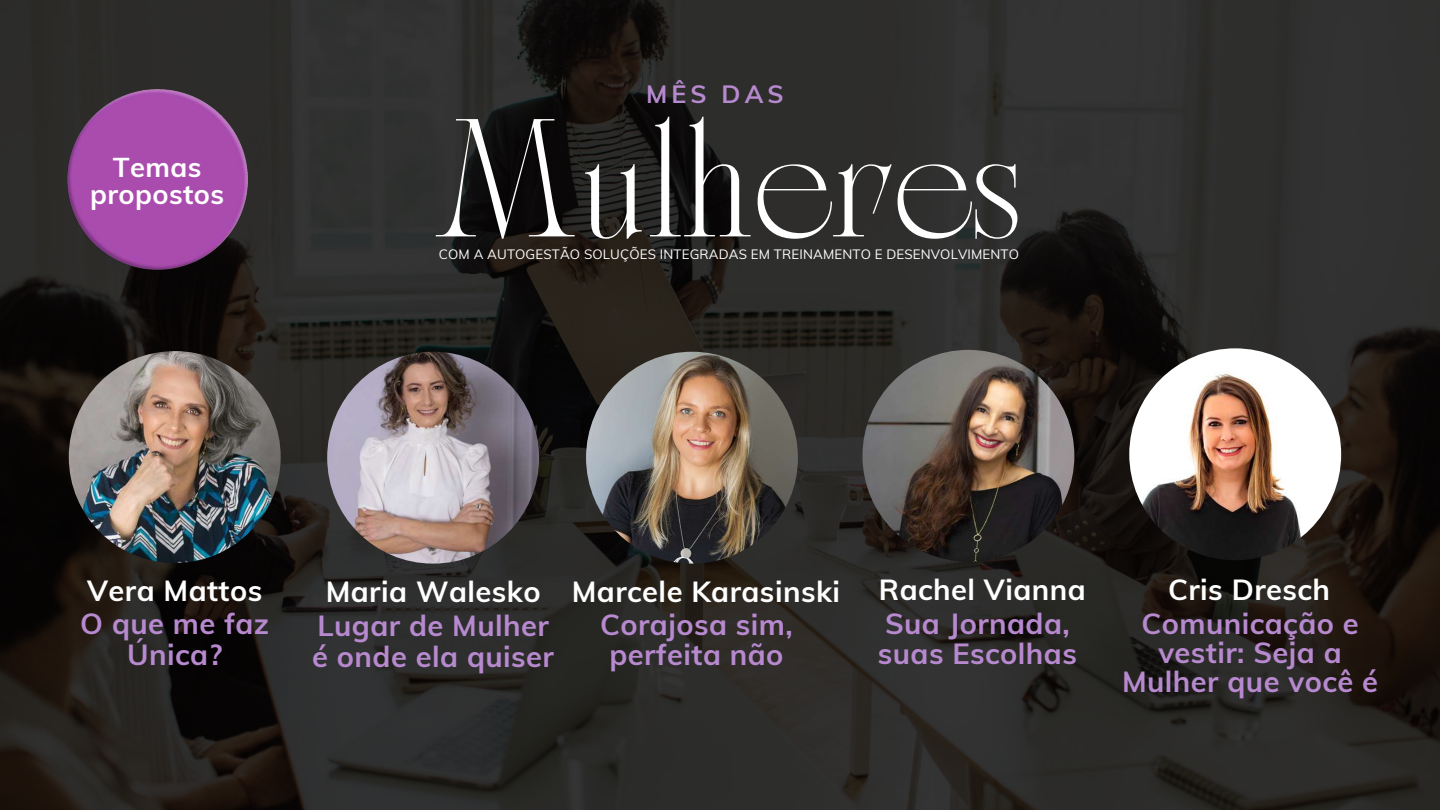
<style>
.page{position:relative;width:1440px;height:810px;background:#fff}
.page>*{position:absolute;margin:0;border:0;box-sizing:border-box;transform-origin:0 0}
.t1{font:117.3px "TAN Nightingale";color:#fff}
.t2{font:700 29.1px/30.8px "Muli";letter-spacing:.015em;color:#b789cf;text-align:center}
.t3{font:700 29.1px "Muli";letter-spacing:.015em;color:#fff}
.t4{font:700 27.3px/27px "Muli";letter-spacing:.015em;color:#fff;text-align:center}
.t5{font:700 25px "Muli";letter-spacing:.165em;color:#b789cf}
.t6{font:13.3px "Muli";letter-spacing:.01em;color:#fff}
</style>
<div class="page">
<img style="left:0;top:0;width:1440px;height:810px">
<img style="left:65px;top:88px;width:184px;height:184px">
<img style="left:69px;top:351px;width:212px;height:212px;border-radius:50%">
<img style="left:327px;top:352px;width:212px;height:212px;border-radius:50%">
<img style="left:586px;top:352px;width:212px;height:212px;border-radius:50%">
<img style="left:862px;top:350px;width:212px;height:212px;border-radius:50%">
<img style="left:1129px;top:348px;width:212px;height:212px;border-radius:50%">
<p class="t4" style="left:90px;top:153px;width:136px">Temas propostos</p>
<p class="t5" style="left:646px;top:78px;width:139px">MÊS DAS</p>
<h1 class="t1" style="left:432px;top:117px;width:591px">Mulheres</h1>
<p class="t6" style="left:439px;top:245px;width:582px">COM A AUTOGESTÃO SOLUÇÕES INTEGRADAS EM TREINAMENTO E DESENVOLVIMENTO</p>
<p class="t3" style="left:87px;top:572px;width:177px">Vera Mattos</p>
<p class="t3" style="left:326px;top:572px;width:516px">Maria Walesko Marcele Karasinski</p>
<p class="t3" style="left:879px;top:570px;width:208px">Rachel Vianna</p>
<p class="t3" style="left:1168px;top:570px;width:164px">Cris Dresch</p>
<p class="t2" style="left:80px;top:608px;width:190px">O que me faz<br>Única?</p>
<p class="t2" style="left:312px;top:610px;width:243px;text-align:left">Lugar de Mulher é onde ela quiser</p>
<p class="t2" style="left:600px;top:610px;width:194px;line-height:30px">Corajosa sim, perfeita não</p>
<p class="t2" style="left:878px;top:608px;width:201px;line-height:30px;text-align:left">Sua Jornada, suas Escolhas</p>
<p class="t2" style="left:1122px;top:608px;width:258px;line-height:29.2px">Comunicação e vestir: Seja a<br>Mulher que você é</p>
</div>
